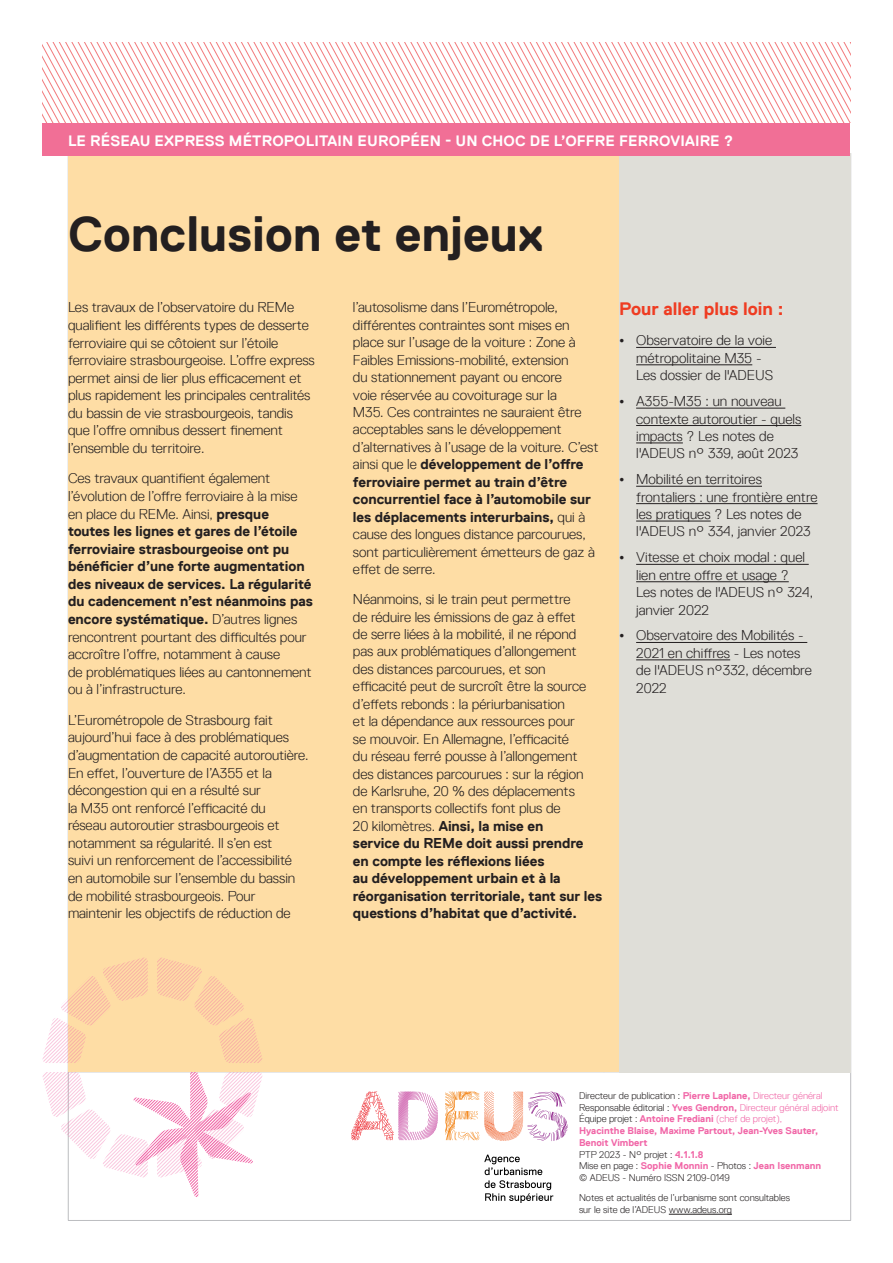
<style>
.page{position:relative;width:893px;height:1263px;background:#fff}
.page>*{position:absolute;margin:0;border:0;box-sizing:border-box;transform-origin:0 0}
.t1{font:700 49.5px "Replica";color:#231f20}
.t2{font:700 18px "Replica";color:#ef3c22}
.t3{font:700 15px "Replica";letter-spacing:.01em;color:#fff}
.t4{font:300 14.25px/17.4px "Replica";letter-spacing:-.005em;color:#231f20}
.t5{font:700 9.75px/11.7px "Replica";color:#f166a7}
.t6{font:300 9.75px/11.7px "Replica";color:#231f20}
.s1{font-weight:700}
.s2{font-weight:300;color:#231f20}
.s3{font-weight:300}
</style>
<div class="page">
<hr style="left:68px;top:1071px;width:782px;height:1px;background:#bcbdc0">
<hr style="left:68px;top:1220px;width:783px;height:1px;background:#bcbdc0">
<hr style="left:68px;top:153px;width:1px;height:1067px;background:#bcbdc0">
<hr style="left:850px;top:153px;width:1px;height:1067px;background:#bcbdc0">
<svg style="left:445px;top:1091px;width:123px;height:50px"></svg>
<svg style="left:351px;top:1091px;width:87px;height:49px"></svg>
<svg style="left:484px;top:1154px;width:69px;height:49px"></svg>
<svg style="left:187px;top:1178px;width:12px;height:19px"></svg>
<div style="left:68px;top:155px;width:783px;height:916px;background:#fedda5"></div>
<hr style="left:669px;top:1214px;width:63px;height:1px;background:#231f20">
<svg style="left:42px;top:957px;width:221px;height:221px"></svg>
<div style="left:619px;top:153px;width:232px;height:919px;background:#dfded8"></div>
<hr style="left:636px;top:347px;width:140px;height:1px;background:#231f20">
<hr style="left:636px;top:365px;width:116px;height:1px;background:#231f20">
<hr style="left:636px;top:408px;width:149px;height:1px;background:#231f20">
<hr style="left:636px;top:425px;width:165px;height:1px;background:#231f20">
<hr style="left:636px;top:443px;width:47px;height:1px;background:#231f20">
<hr style="left:636px;top:486px;width:126px;height:1px;background:#231f20">
<hr style="left:636px;top:503px;width:181px;height:1px;background:#231f20">
<hr style="left:636px;top:521px;width:75px;height:1px;background:#231f20">
<hr style="left:636px;top:564px;width:173px;height:1px;background:#231f20">
<hr style="left:636px;top:581px;width:153px;height:1px;background:#231f20">
<hr style="left:636px;top:642px;width:171px;height:1px;background:#231f20">
<hr style="left:636px;top:660px;width:94px;height:1px;background:#231f20">
<div style="left:43px;top:122px;width:807px;height:33px;background:#f16f96"></div>
<svg style="left:43px;top:43px;width:808px;height:80px"></svg>
<p class="t3" style="left:68px;top:132px;width:667px">LE RÉSEAU EXPRESS MÉTROPOLITAIN EUROPÉEN - UN CHOC DE L’OFFRE FERROVIAIRE ?</p>
<h1 class="t1" style="left:68px;top:207px;width:477px">Conclusion et enjeux</h1>
<p class="t4" style="left:68px;top:299px;width:248px">Les travaux de l’observatoire du REMe qualifient les différents types de desserte ferroviaire qui se côtoient sur l’étoile ferroviaire strasbourgeoise. L’offre express permet ainsi de lier plus efficacement et plus rapidement les principales centralités du bassin de vie strasbourgeois, tandis que l’offre omnibus dessert finement l’ensemble du territoire.</p>
<p class="t4" style="left:68px;top:470px;width:246px">Ces travaux quantifient également l’évolution de l’offre ferroviaire à la mise en place du REMe. Ainsi, <span class="s1">presque toutes les lignes et gares de l’étoile ferroviaire strasbourgeoise ont pu bénéficier d’une forte augmentation des niveaux de services. La régularité du cadencement n’est néanmoins pas encore systématique.</span> D’autres lignes rencontrent pourtant des difficultés pour accroître l’offre, notamment à cause<br>de problématiques liées au cantonnement ou à l’infrastructure.</p>
<p class="t4" style="left:68px;top:711px;width:242px">L’Eurométropole de Strasbourg fait aujourd’hui face à des problématiques d’augmentation de capacité autoroutière.<br>En effet, l’ouverture de l’A355 et la décongestion qui en a résulté sur<br>la M35 ont renforcé l’efficacité du<br>réseau autoroutier strasbourgeois et notamment sa régularité. Il s’en est<br>suivi un renforcement de l’accessibilité en automobile sur l’ensemble du bassin de mobilité strasbourgeois. Pour maintenir les objectifs de réduction de</p>
<p class="t4" style="left:353px;top:299px;width:247px">l’autosolisme dans l’Eurométropole, différentes contraintes sont mises en place sur l’usage de la voiture : Zone à Faibles Emissions-mobilité, extension<br>du stationnement payant ou encore<br>voie réservée au covoiturage sur la<br>M35. Ces contraintes ne sauraient être acceptables sans le développement d’alternatives à l’usage de la voiture. C’est ainsi que le <span class="s1">développement de l’offre ferroviaire permet au train d’être concurrentiel face à l’automobile sur les déplacements interurbains,</span> qui à cause des longues distance parcourues, sont particulièrement émetteurs de gaz à effet de serre.</p>
<p class="t4" style="left:353px;top:591px;width:251px">Néanmoins, si le train peut permettre<br>de réduire les émissions de gaz à effet<br>de serre liées à la mobilité, il ne répond<br>pas aux problématiques d’allongement<br>des distances parcourues, et son efficacité peut de surcroît être la source d’effets rebonds : la périurbanisation<br>et la dépendance aux ressources pour<br>se mouvoir. En Allemagne, l’efficacité<br>du réseau ferré pousse à l’allongement<br>des distances parcourues : sur la région<br>de Karlsruhe, 20 % des déplacements<br>en transports collectifs font plus de<br>20 kilomètres. <span class="s1">Ainsi, la mise en<br>service du REMe doit aussi prendre en compte les réflexions liées<br>au développement urbain et à la réorganisation territoriale, tant sur les questions d’habitat que d’activité.</span></p>
<p class="t2" style="left:619px;top:299px;width:166px">Pour aller plus loin :</p>
<p class="t4" style="left:636px;top:332px;width:139px">Observatoire de la voie métropolitaine M35 -<br>Les dossier de l'ADEUS</p>
<p class="t4" style="left:636px;top:393px;width:167px">A355-M35 : un nouveau contexte autoroutier - quels impacts ? Les notes de l'ADEUS n° 339, août 2023</p>
<p class="t4" style="left:636px;top:471px;width:183px">Mobilité en territoires frontaliers : une frontière entre les pratiques ? Les notes de l'ADEUS n° 334, janvier 2023</p>
<p class="t4" style="left:636px;top:549px;width:178px">Vitesse et choix modal : quel lien entre offre et usage ?<br>Les notes de l'ADEUS n° 324, janvier 2022</p>
<p class="t4" style="left:636px;top:627px;width:177px">Observatoire des Mobilités -<br>2021 en chiffres - Les notes de l'ADEUS n°332, décembre<br>2022</p>
<p class="t5" style="left:579px;top:1090px;width:261px"><span class="s2">Directeur de publication :</span> Pierre Laplane, <span class="s3">Directeur général </span><span class="s2">Responsable éditorial :</span> Yves Gendron, <span class="s3">Directeur général adjoint </span><span class="s2">Équipe projet :</span> Antoine Frediani <span class="s3">(chef de projet),<br></span>Hyacinthe Blaise, Maxime Partout, Jean-Yves Sauter, Benoit Vimbert<br><span class="s2">PTP 2023 - N° projet :</span> 4.1.1.8<br><span class="s2">Mise en page :</span> Sophie Monnin <span class="s2">- Photos :</span> Jean Isenmann<br><span class="s2">© ADEUS - Numéro ISSN 2109-0149</span></p>
<p class="t6" style="left:579px;top:1192px;width:212px">Notes et actualités de l’urbanisme sont consultables sur le site de l’ADEUS www.adeus.org</p>
</div>
